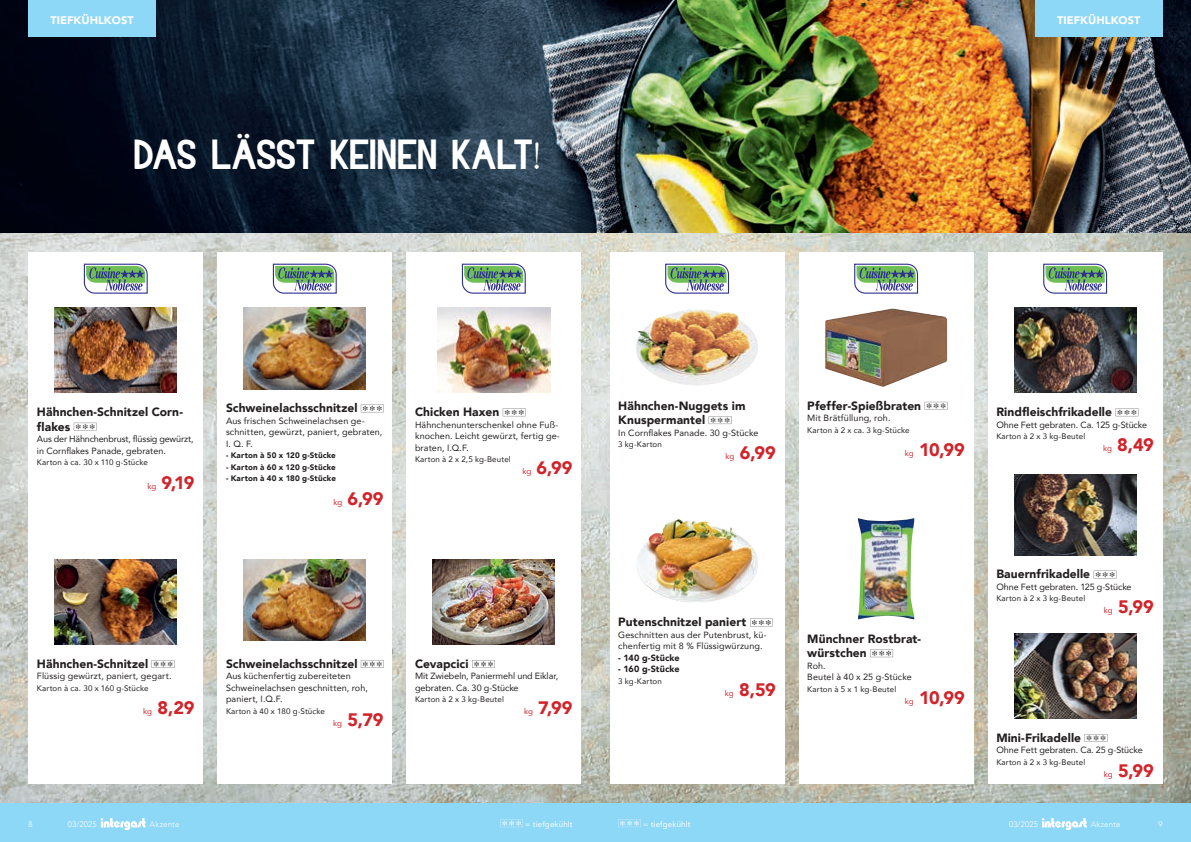
<style>
.page{position:relative;width:1191px;height:842px;background:#fff}
.page>*{position:absolute;margin:0;border:0;box-sizing:border-box;transform-origin:0 0}
.t1{font:700 37px "Trevor";letter-spacing:-.02em;color:#fff}
.t2{font:900 18px "Avenir";color:#d1232a}
.t3{font:900 12px/14.4px "Avenir";letter-spacing:.005em;color:#231f20}
.t4{font:900 11px "Avenir";color:#fff}
.t5{font:9px/11.5px "Avenir";letter-spacing:.01em;color:#231f20}
.t6{font:9px/11.5px "Avenir";letter-spacing:-.01em;color:#231f20}
.t7{font:900 9px "Avenir";letter-spacing:.015em;color:#231f20}
.t8{font:8px "Avenir";letter-spacing:.015em;color:#231f20}
.t9{font:900 8px "Avenir";letter-spacing:.02em;color:#231f20}
.t10{font:300 8px "Avenir";letter-spacing:.02em;color:#fff}
.t11{font:8px "Avenir";color:#d1232a}
.t12{font:8px "Avenir";letter-spacing:.015em;color:#fff}
</style>
<div class="page">
<img style="left:0;top:232px;width:1191px;height:572px">
<img style="left:0;top:0;width:1191px;height:232px">
<div style="left:406px;top:252px;width:175px;height:532px;background:#fff"></div>
<div style="left:217px;top:252px;width:175px;height:532px;background:#fff"></div>
<div style="left:28px;top:252px;width:175px;height:532px;background:#fff"></div>
<div style="left:0;top:804px;width:1191px;height:38px;background:#8dd7f7"></div>
<svg style="left:101px;top:818px;width:44px;height:12px"></svg>
<svg style="left:1042px;top:818px;width:44px;height:12px"></svg>
<div style="left:609px;top:252px;width:175px;height:532px;background:#fff"></div>
<div style="left:798px;top:252px;width:175px;height:532px;background:#fff"></div>
<div style="left:987px;top:252px;width:175px;height:532px;background:#fff"></div>
<div style="left:28px;top:0;width:128px;height:37px;background:#8dd7f7"></div>
<div style="left:1035px;top:0;width:127px;height:37px;background:#8dd7f7"></div>
<svg style="left:500px;top:819px;width:23px;height:8px"></svg>
<svg style="left:618px;top:819px;width:23px;height:8px"></svg>
<svg style="left:74px;top:423px;width:23px;height:8px"></svg>
<img style="left:55px;top:308px;width:122px;height:85px">
<svg style="left:84px;top:264px;width:64px;height:30px"></svg>
<svg style="left:152px;top:660px;width:22px;height:8px"></svg>
<img style="left:55px;top:560px;width:122px;height:85px">
<svg style="left:361px;top:404px;width:22px;height:8px"></svg>
<img style="left:244px;top:308px;width:122px;height:81px">
<svg style="left:273px;top:264px;width:64px;height:30px"></svg>
<svg style="left:1093px;top:571px;width:22px;height:7px"></svg>
<img style="left:1014px;top:474px;width:122px;height:81px">
<svg style="left:472px;top:660px;width:23px;height:8px"></svg>
<img style="left:433px;top:560px;width:122px;height:85px">
<svg style="left:1084px;top:734px;width:23px;height:8px"></svg>
<img style="left:1014px;top:633px;width:122px;height:85px">
<svg style="left:1115px;top:408px;width:23px;height:8px"></svg>
<img style="left:1014px;top:308px;width:122px;height:85px">
<svg style="left:1043px;top:264px;width:64px;height:30px"></svg>
<svg style="left:361px;top:660px;width:22px;height:8px"></svg>
<img style="left:244px;top:560px;width:122px;height:80px">
<svg style="left:924px;top:402px;width:23px;height:8px"></svg>
<img style="left:825px;top:309px;width:122px;height:78px">
<svg style="left:854px;top:264px;width:64px;height:30px"></svg>
<svg style="left:870px;top:649px;width:23px;height:8px"></svg>
<img style="left:858px;top:518px;width:56px;height:101px">
<svg style="left:503px;top:408px;width:22px;height:8px"></svg>
<img style="left:437px;top:308px;width:113px;height:85px">
<svg style="left:462px;top:264px;width:64px;height:30px"></svg>
<svg style="left:708px;top:416px;width:23px;height:8px"></svg>
<img style="left:636px;top:309px;width:122px;height:77px">
<svg style="left:665px;top:264px;width:64px;height:30px"></svg>
<svg style="left:750px;top:619px;width:21px;height:7px"></svg>
<img style="left:637px;top:519px;width:121px;height:83px">
<p class="t4" style="left:51px;top:11px;width:85px">TIEFKÜHLKOST</p>
<p class="t4" style="left:1057px;top:11px;width:85px">TIEFKÜHLKOST</p>
<h1 class="t1" style="left:133px;top:125px;width:411px">DAS LÄSST KEINEN KALT!</h1>
<h3 class="t3" style="left:37px;top:404px;width:147px">Hähnchen-Schnitzel Corn&shy;flakes</h3>
<p class="t6" style="left:37px;top:433px;width:158px">Aus der Hähnchenbrust, flüssig gewürzt, in Cornflakes Panade, gebraten.</p>
<p class="t8" style="left:37px;top:456px;width:112px">Karton à ca. 30 x 110 g-Stücke</p>
<p class="t11" style="left:147px;top:479px;width:10px">kg</p>
<h2 class="t2" style="left:162px;top:467px;width:34px">9,19</h2>
<h3 class="t3" style="left:226px;top:400px;width:133px">Schweinelachsschnitzel</h3>
<p class="t5" style="left:226px;top:415px;width:158px">Aus frischen Schweinelachsen ge&shy;schnitten, gewürzt, paniert, gebraten,<br>I. Q. F.</p>
<p class="t9" style="left:226px;top:449px;width:111px">- Karton à 50 x 120 g-Stücke</p>
<p class="t9" style="left:226px;top:460px;width:111px">- Karton à 60 x 120 g-Stücke</p>
<p class="t9" style="left:226px;top:472px;width:111px">- Karton à 40 x 180 g-Stücke</p>
<p class="t11" style="left:333px;top:495px;width:10px">kg</p>
<h2 class="t2" style="left:347px;top:483px;width:38px">6,99</h2>
<h3 class="t3" style="left:415px;top:404px;width:86px">Chicken Haxen</h3>
<p class="t5" style="left:415px;top:419px;width:146px">Hähnchenunterschenkel ohne Fuß&shy;knochen. Leicht gewürzt, fertig ge&shy;braten, I.Q.F.</p>
<p class="t8" style="left:415px;top:453px;width:97px">Karton à 2 x 2,5 kg-Beutel</p>
<p class="t11" style="left:522px;top:465px;width:10px">kg</p>
<h2 class="t2" style="left:536px;top:452px;width:38px">6,99</h2>
<h3 class="t3" style="left:37px;top:656px;width:113px">Hähnchen-Schnitzel</h3>
<p class="t5" style="left:37px;top:670px;width:136px">Flüssig gewürzt, paniert, gegart.</p>
<p class="t8" style="left:37px;top:682px;width:113px">Karton à ca. 30 x 160 g-Stücke</p>
<p class="t11" style="left:143px;top:705px;width:10px">kg</p>
<h2 class="t2" style="left:157px;top:693px;width:39px">8,29</h2>
<h3 class="t3" style="left:226px;top:656px;width:133px">Schweinelachsschnitzel</h3>
<p class="t5" style="left:226px;top:670px;width:143px">Aus küchenfertig zubereiteten<br>Schweinelachsen geschnitten, roh, paniert, I.Q.F.</p>
<p class="t8" style="left:226px;top:705px;width:100px">Karton à 40 x 180 g-Stücke</p>
<p class="t11" style="left:333px;top:717px;width:10px">kg</p>
<h2 class="t2" style="left:347px;top:704px;width:38px">5,79</h2>
<h3 class="t3" style="left:415px;top:656px;width:55px">Cevapcici</h3>
<p class="t6" style="left:415px;top:670px;width:145px">Mit Zwiebeln, Paniermehl und Eiklar, gebraten. Ca. 30 g-Stücke</p>
<p class="t8" style="left:415px;top:693px;width:90px">Karton à 2 x 3 kg-Beutel</p>
<p class="t11" style="left:524px;top:705px;width:10px">kg</p>
<h2 class="t2" style="left:538px;top:693px;width:36px">7,99</h2>
<h3 class="t3" style="left:618px;top:398px;width:129px">Hähnchen-Nuggets im<br>Knuspermantel</h3>
<p class="t5" style="left:618px;top:426px;width:142px">In Cornflakes Panade. 30 g-Stücke</p>
<p class="t8" style="left:618px;top:438px;width:45px">3 kg-Karton</p>
<p class="t11" style="left:725px;top:450px;width:10px">kg</p>
<h2 class="t2" style="left:740px;top:437px;width:38px">6,99</h2>
<h3 class="t3" style="left:807px;top:398px;width:115px">Pfeffer-Spießbraten</h3>
<p class="t5" style="left:807px;top:412px;width:85px">Mit Brätfüllung, roh.</p>
<p class="t8" style="left:807px;top:423px;width:104px">Karton à 2 x ca. 3 kg-Stücke</p>
<p class="t11" style="left:905px;top:447px;width:10px">kg</p>
<h2 class="t2" style="left:919px;top:434px;width:47px">10,99</h2>
<h3 class="t3" style="left:996px;top:404px;width:117px">Rindfleischfrikadelle</h3>
<p class="t6" style="left:996px;top:419px;width:152px">Ohne Fett gebraten. Ca. 125 g-Stücke</p>
<p class="t8" style="left:996px;top:430px;width:90px">Karton à 2 x 3 kg-Beutel</p>
<p class="t11" style="left:1103px;top:442px;width:10px">kg</p>
<h2 class="t2" style="left:1117px;top:429px;width:38px">8,49</h2>
<h3 class="t3" style="left:618px;top:615px;width:130px">Putenschnitzel paniert</h3>
<p class="t5" style="left:618px;top:629px;width:150px">Geschnitten aus der Putenbrust, kü&shy;chenfertig mit 8 % Flüssigwürzung.</p>
<p class="t7" style="left:618px;top:650px;width:63px">- 140 g-Stücke</p>
<p class="t7" style="left:618px;top:662px;width:63px">- 160 g-Stücke</p>
<p class="t8" style="left:618px;top:675px;width:45px">3 kg-Karton</p>
<p class="t11" style="left:725px;top:687px;width:10px">kg</p>
<h2 class="t2" style="left:739px;top:674px;width:38px">8,59</h2>
<h3 class="t3" style="left:807px;top:631px;width:115px">Münchner Rostbrat&shy;würstchen</h3>
<p class="t5" style="left:807px;top:659px;width:106px">Roh.<br>Beutel à 40 x 25 g-Stücke</p>
<p class="t8" style="left:807px;top:682px;width:90px">Karton à 5 x 1 kg-Beutel</p>
<p class="t11" style="left:905px;top:694px;width:10px">kg</p>
<h2 class="t2" style="left:919px;top:682px;width:47px">10,99</h2>
<h3 class="t3" style="left:996px;top:567px;width:95px">Bauernfrikadelle</h3>
<p class="t6" style="left:996px;top:581px;width:137px">Ohne Fett gebraten. 125 g-Stücke</p>
<p class="t8" style="left:996px;top:592px;width:90px">Karton à 2 x 3 kg-Beutel</p>
<p class="t11" style="left:1103px;top:604px;width:10px">kg</p>
<h2 class="t2" style="left:1118px;top:592px;width:37px">5,99</h2>
<h3 class="t3" style="left:996px;top:730px;width:86px">Mini-Frikadelle</h3>
<p class="t6" style="left:996px;top:744px;width:148px">Ohne Fett gebraten. Ca. 25 g-Stücke</p>
<p class="t8" style="left:996px;top:755px;width:90px">Karton à 2 x 3 kg-Beutel</p>
<p class="t11" style="left:1103px;top:767px;width:10px">kg</p>
<h2 class="t2" style="left:1118px;top:755px;width:37px">5,99</h2>
<p class="t10" style="left:28px;top:820px;width:6px">8</p>
<p class="t12" style="left:525px;top:818px;width:49px">= tiefgekühlt</p>
<p class="t12" style="left:643px;top:818px;width:49px">= tiefgekühlt</p>
<p class="t10" style="left:1158px;top:820px;width:6px">9</p>
<p class="t10" style="left:68px;top:820px;width:30px">03/2025</p>
<p class="t10" style="left:150px;top:820px;width:31px">Akzente</p>
<p class="t10" style="left:1009px;top:820px;width:30px">03/2025</p>
<p class="t10" style="left:1090px;top:820px;width:31px">Akzente</p>
</div>
